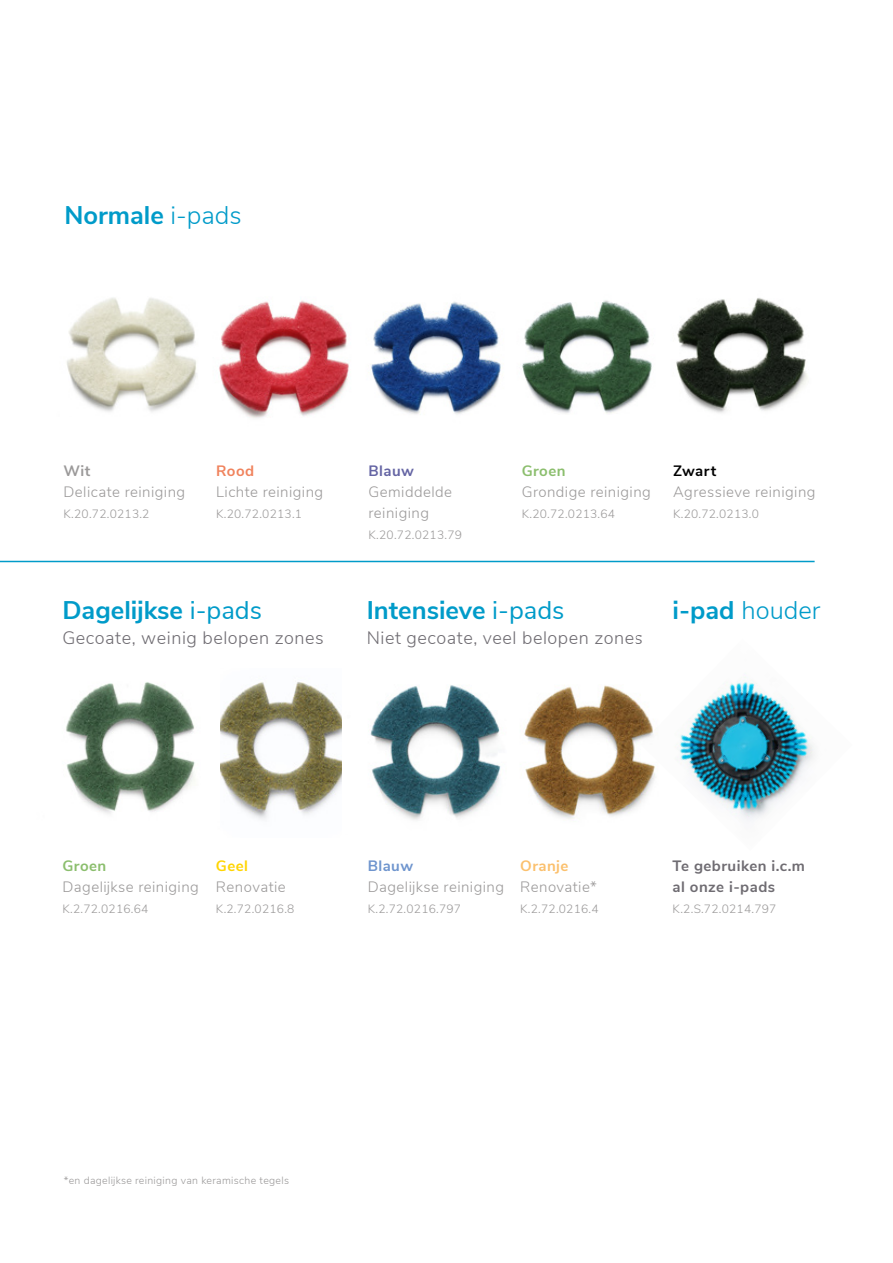
<style>
.page{position:relative;width:893px;height:1263px;background:#fff}
.page>*{position:absolute;margin:0;border:0;box-sizing:border-box;transform-origin:0 0}
.t1{font:700 25.5px "Nunito Sans";color:#009bc9}
.t2{font:300 25.5px "Nunito Sans";color:#009bc9}
.t3{font:300 18px "Nunito Sans";letter-spacing:.03em;color:#6f6c72}
.t4{font:300 15px/21px "Nunito Sans";letter-spacing:.03em;color:#9b9999}
.t5{font:700 15px/21px "Nunito Sans";letter-spacing:.03em;color:#6f6c72}
.t6{font:700 15px "Nunito Sans";letter-spacing:.03em;color:#8bbe6d}
.t7{font:700 15px "Nunito Sans";letter-spacing:.03em;color:#fbc06d}
.t8{font:700 15px "Nunito Sans";letter-spacing:.03em;color:#6565a4}
.t9{font:700 15px "Nunito Sans";letter-spacing:.025em;color:#000}
.t10{font:700 15px "Nunito Sans";letter-spacing:.03em;color:#6f95ce}
.t11{font:700 15px "Nunito Sans";color:#f0835d}
.t12{font:700 15px "Nunito Sans";color:#ffd500}
.t13{font:700 15px "Nunito Sans";color:#9b9999}
.t14{font:300 12px "Nunito Sans";letter-spacing:.02em;color:#9b9999}
.t15{font:300 10.5px "Nunito Sans";letter-spacing:.03em;color:#9b9999}
.s1{font-weight:300}
.s2{font-weight:400}
.s3{font-weight:700}
</style>
<div class="page">
<img style="left:371px;top:302px;width:130px;height:113px">
<img style="left:522px;top:300px;width:130px;height:113px">
<img style="left:676px;top:298px;width:132px;height:115px">
<hr style="left:0;top:561px;width:815px;height:1px;background:#009bc9">
<img style="left:66px;top:298px;width:131px;height:114px">
<img style="left:219px;top:300px;width:130px;height:118px">
<img style="left:524px;top:685px;width:116px;height:134px">
<img style="left:220px;top:682px;width:122px;height:138px">
<img style="left:66px;top:682px;width:129px;height:132px">
<img style="left:370px;top:685px;width:131px;height:135px">
<img style="left:640px;top:677px;width:174px;height:144px">
<h1 class="t1" style="left:64px;top:196px;width:179px">Normale <span class="s1">i-pads</span></h1>
<p class="t13" style="left:64px;top:460px;width:28px">Wit</p>
<p class="t4" style="left:64px;top:480px;width:123px">Delicate reiniging</p>
<p class="t14" style="left:64px;top:505px;width:87px">K.20.72.0213.2</p>
<p class="t11" style="left:216px;top:460px;width:40px">Rood</p>
<p class="t4" style="left:216px;top:480px;width:109px">Lichte reiniging</p>
<p class="t14" style="left:216px;top:505px;width:87px">K.20.72.0213.1</p>
<h1 class="t1" style="left:62px;top:591px;width:201px">Dagelijkse <span class="s2">i-pads</span></h1>
<p class="t3" style="left:62px;top:625px;width:263px">Gecoate, weinig belopen zones</p>
<p class="t8" style="left:369px;top:460px;width:47px">Blauw</p>
<p class="t4" style="left:369px;top:480px;width:85px">Gemiddelde reiniging</p>
<p class="t14" style="left:369px;top:526px;width:95px">K.20.72.0213.79</p>
<p class="t6" style="left:522px;top:460px;width:45px">Groen</p>
<p class="t4" style="left:522px;top:480px;width:131px">Grondige reiniging</p>
<p class="t14" style="left:522px;top:505px;width:95px">K.20.72.0213.64</p>
<p class="t9" style="left:673px;top:460px;width:45px">Zwart</p>
<p class="t4" style="left:673px;top:480px;width:144px">Agressieve reiniging</p>
<p class="t14" style="left:673px;top:505px;width:87px">K.20.72.0213.0</p>
<h1 class="t1" style="left:367px;top:591px;width:199px">Intensieve <span class="s2">i-pads</span></h1>
<p class="t3" style="left:367px;top:625px;width:278px">Niet gecoate, veel belopen zones</p>
<h1 class="t2" style="left:673px;top:591px;width:149px"><span class="s3">i-pad</span> houder</h1>
<p class="t6" style="left:63px;top:854px;width:45px">Groen</p>
<p class="t4" style="left:63px;top:875px;width:138px">Dagelijkse reiniging</p>
<p class="t14" style="left:63px;top:900px;width:87px">K.2.72.0216.64</p>
<p class="t12" style="left:216px;top:854px;width:34px">Geel</p>
<p class="t4" style="left:216px;top:875px;width:71px">Renovatie</p>
<p class="t14" style="left:216px;top:900px;width:80px">K.2.72.0216.8</p>
<p class="t10" style="left:368px;top:854px;width:47px">Blauw</p>
<p class="t4" style="left:368px;top:875px;width:138px">Dagelijkse reiniging</p>
<p class="t14" style="left:368px;top:900px;width:95px">K.2.72.0216.797</p>
<p class="t7" style="left:520px;top:854px;width:50px">Oranje</p>
<p class="t4" style="left:520px;top:875px;width:78px">Renovatie*</p>
<p class="t14" style="left:520px;top:900px;width:80px">K.2.72.0216.4</p>
<p class="t5" style="left:673px;top:854px;width:134px">Te gebruiken i.c.m al onze i-pads</p>
<p class="t14" style="left:673px;top:900px;width:105px">K.2.S.72.0214.797</p>
<p class="t15" style="left:64px;top:1173px;width:227px">*en dagelijkse reiniging van keramische tegels</p>
</div>
